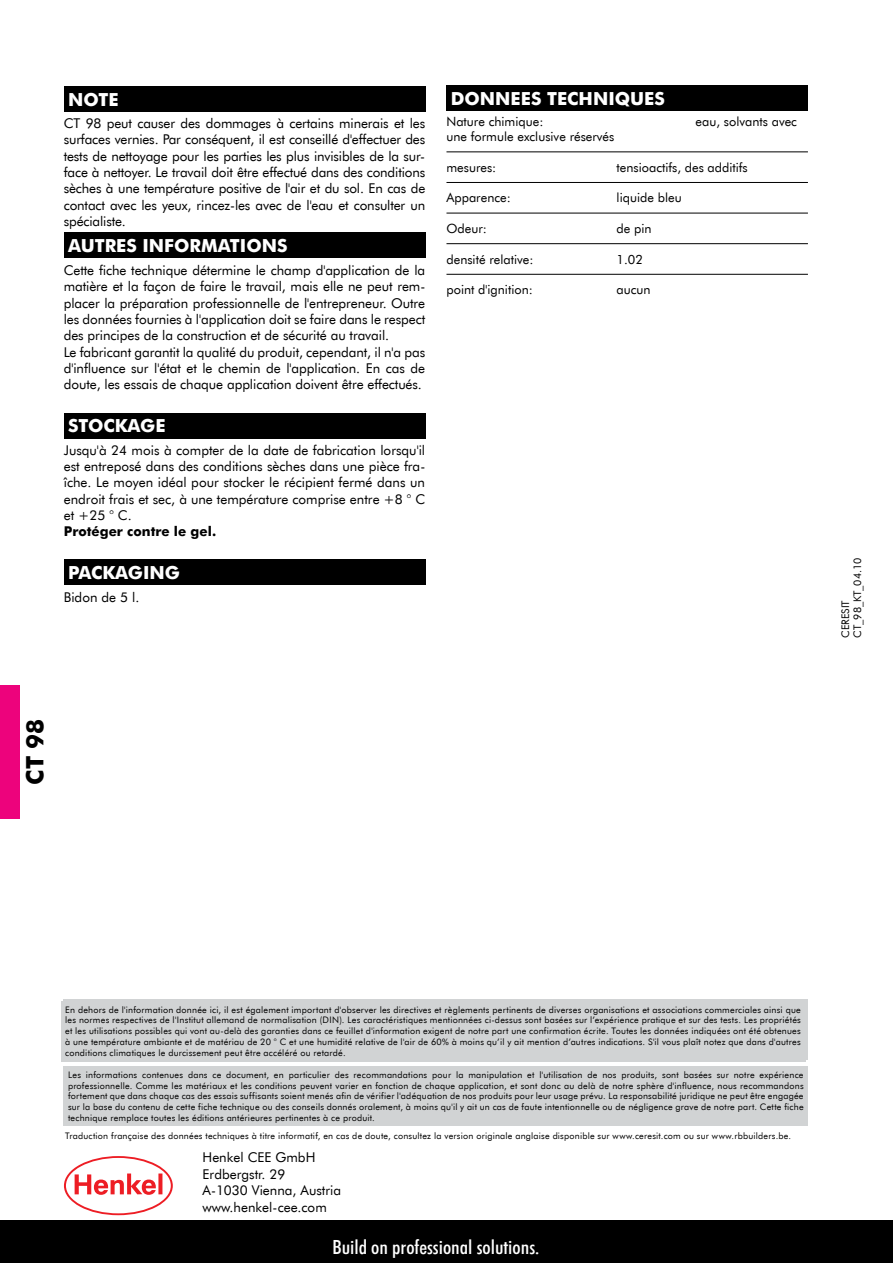
<style>
.page{position:relative;width:893px;height:1263px;background:#fff}
.page>*{position:absolute;margin:0;border:0;box-sizing:border-box;transform-origin:0 0}
.t1{font:700 24px "Futura EU";color:#000}
.t2{font:19.5px "Futura Md Cn EU";color:#fff;scale:1.1 1}
.t3{font:700 18px "Futura EU";color:#fff}
.t4{font:13.5px/16.4px "Futura EU";letter-spacing:-.005em;color:#000}
.t5{font:700 13.5px "Futura EU";color:#000}
.t6{font:12.75px "Futura EU";color:#000}
.t7{font:10.5px/12px "Futura EU";color:#000}
.t8{font:9px/10.8px "Futura EU";letter-spacing:.025em;color:#000;text-align:justify}
</style>
<div class="page">
<div style="left:0;top:1220px;width:893px;height:43px;background:#000"></div>
<div style="left:0;top:685px;width:19px;height:134px;background:#ed037c"></div>
<svg style="left:64px;top:1156px;width:109px;height:59px"></svg>
<div style="left:64px;top:999px;width:744px;height:60px;background:#d1d3d4"></div>
<div style="left:61px;top:1001px;width:744px;height:61px;background:#d1d3d4"></div>
<div style="left:64px;top:1067px;width:744px;height:59px;background:#d1d3d4"></div>
<div style="left:64px;top:86px;width:361px;height:26px;background:#000"></div>
<div style="left:64px;top:232px;width:361px;height:26px;background:#000"></div>
<div style="left:64px;top:413px;width:361px;height:25px;background:#000"></div>
<div style="left:64px;top:560px;width:361px;height:25px;background:#000"></div>
<hr style="left:446px;top:151px;width:362px;height:1px;background:#000">
<hr style="left:446px;top:182px;width:362px;height:1px;background:#000">
<hr style="left:446px;top:213px;width:362px;height:1px;background:#000">
<hr style="left:446px;top:243px;width:362px;height:1px;background:#000">
<hr style="left:446px;top:274px;width:362px;height:1px;background:#000">
<div style="left:446px;top:85px;width:362px;height:26px;background:#000"></div>
<h3 class="t3" style="left:68px;top:88px;width:52px">NOTE</h3>
<p class="t4" style="left:64px;top:115px;width:363px;text-align:justify">CT 98 peut causer des dommages à certains minerais et les surfaces vernies. Par conséquent, il est conseillé d'effectuer des tests de nettoyage pour les parties les plus invisibles de la sur&shy;face à nettoyer. Le travail doit être effectué dans des conditions sèches à une température positive de l'air et du sol. En cas de contact avec les yeux, rincez-les avec de l'eau et consulter un spécialiste.</p>
<h3 class="t3" style="left:68px;top:234px;width:221px">AUTRES INFORMATIONS</h3>
<p class="t4" style="left:64px;top:262px;width:363px">Cette fiche technique détermine le champ d'application de la matière et la façon de faire le travail, mais elle ne peut rem&shy;placer la préparation professionnelle de l'entrepreneur. Outre les données fournies à l'application doit se faire dans le respect des principes de la construction et de sécurité au travail.<br>Le fabricant garantit la qualité du produit, cependant, il n'a pas d'influence sur l'état et le chemin de l'application. En cas de doute, les essais de chaque application doivent être effectués.</p>
<h3 class="t3" style="left:68px;top:415px;width:99px">STOCKAGE</h3>
<p class="t4" style="left:64px;top:442px;width:363px;text-align:justify">Jusqu'à 24 mois à compter de la date de fabrication lorsqu'il est entreposé dans des conditions sèches dans une pièce fra&shy;îche. Le moyen idéal pour stocker le récipient fermé dans un endroit frais et sec, à une température comprise entre +8 ° C et +25 ° C.</p>
<h3 class="t5" style="left:64px;top:523px;width:154px">Protéger contre le gel.</h3>
<h3 class="t3" style="left:68px;top:562px;width:113px">PACKAGING</h3>
<h3 class="t4" style="left:64px;top:589px;width:77px">Bidon de 5 l.</h3>
<h3 class="t3" style="left:451px;top:87px;width:216px">DONNEES TECHNIQUES</h3>
<h3 class="t6" style="left:446px;top:114px;width:98px">Nature chimique:</h3>
<h3 class="t6" style="left:696px;top:114px;width:103px">eau, solvants avec</h3>
<h3 class="t6" style="left:446px;top:129px;width:169px">une formule exclusive réservés</h3>
<h3 class="t6" style="left:446px;top:160px;width:51px">mesures:</h3>
<h3 class="t6" style="left:617px;top:160px;width:133px">tensioactifs, des additifs</h3>
<h3 class="t6" style="left:446px;top:190px;width:66px">Apparence:</h3>
<h3 class="t6" style="left:617px;top:190px;width:67px">liquide bleu</h3>
<h3 class="t6" style="left:446px;top:221px;width:42px">Odeur:</h3>
<h3 class="t6" style="left:617px;top:221px;width:37px">de pin</h3>
<h3 class="t6" style="left:446px;top:251px;width:88px">densité relative:</h3>
<h3 class="t6" style="left:617px;top:251px;width:28px">1.02</h3>
<h3 class="t6" style="left:446px;top:282px;width:88px">point d'ignition:</h3>
<h3 class="t6" style="left:617px;top:282px;width:36px">aucun</h3>
<h1 class="t1" style="left:20px;top:784px;width:67px;rotate:-90deg">CT 98</h1>
<p class="t7" style="left:840px;top:638px;width:82px;rotate:-90deg">CERESIT<br>CT_98_KT_04.10</p>
<p class="t8" style="left:68px;top:1002px;width:737px">En dehors de l'information donnée ici, il est également important d'observer les directives et règlements pertinents de diverses organisations et associations commerciales ainsi que les normes respectives de l'Institut allemand de normalisation (DIN). Les caractéristiques mentionnées ci-dessus sont basées sur l’expérience pratique et sur des tests. Les propriétés et les utilisations possibles qui vont au-delà des garanties dans ce feuillet d'information exigent de notre part une confirmation écrite. Toutes les données indiquées ont été obtenues à une température ambiante et de matériau de 20 ° C et une humidité relative de l'air de 60% à moins qu’il y ait mention d’autres indications. S'il vous plaît notez que dans d'autres conditions climatiques le durcissement peut être accéléré ou retardé.</p>
<p class="t8" style="left:65px;top:1004px;width:737px">En dehors de l'information donnée ici, il est également important d'observer les directives et règlements pertinents de diverses organisations et associations commerciales ainsi que les normes respectives de l'Institut allemand de normalisation (DIN). Les caractéristiques mentionnées ci-dessus sont basées sur l’expérience pratique et sur des tests. Les propriétés et les utilisations possibles qui vont au-delà des garanties dans ce feuillet d'information exigent de notre part une confirmation écrite. Toutes les données indiquées ont été obtenues à une température ambiante et de matériau de 20 ° C et une humidité relative de l'air de 60% à moins qu’il y ait mention d’autres indications. S'il vous plaît notez que dans d'autres conditions climatiques le durcissement peut être accéléré ou retardé.</p>
<p class="t8" style="left:68px;top:1069px;width:737px">Les informations contenues dans ce document, en particulier des recommandations pour la manipulation et l'utilisation de nos produits, sont basées sur notre expérience professionnelle. Comme les matériaux et les conditions peuvent varier en fonction de chaque application, et sont donc au delà de notre sphère d'influence, nous recommandons fortement que dans chaque cas des essais suffisants soient menés afin de vérifier l'adéquation de nos produits pour leur usage prévu. La responsabilité juridique ne peut être engagée sur la base du contenu de cette fiche technique ou des conseils donnés oralement, à moins qu'il y ait un cas de faute intentionnelle ou de négligence grave de notre part. Cette fiche technique remplace toutes les éditions antérieures pertinentes à ce produit.</p>
<p class="t8" style="left:65px;top:1131px;width:728px">Traduction française des données techniques à titre informatif, en cas de doute, consultez la version originale anglaise disponible sur www.ceresit.com ou sur www.rbbuilders.be.</p>
<h3 class="t4" style="left:203px;top:1149px;width:140px">Henkel CEE GmbH<br>Erdbergstr. 29<br>A-1030 Vienna, Austria www.henkel-cee.com</h3>
<h2 class="t2" style="left:332px;top:1235px;width:190px">Build on professional solutions.</h2>
</div>
